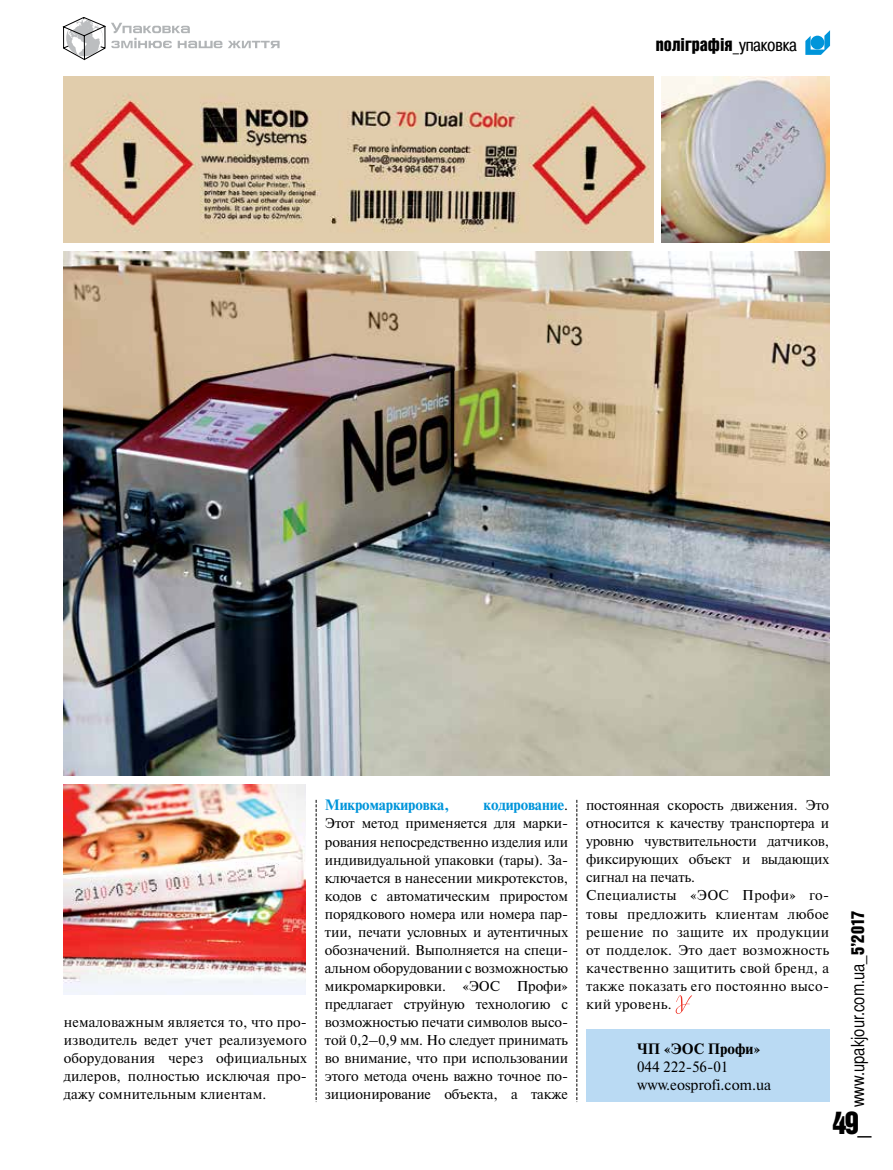
<style>
.page{position:relative;width:893px;height:1170px;background:#fff}
.page>*{position:absolute;margin:0;border:0;box-sizing:border-box;transform-origin:0 0}
.t1{font:31.5px "Bastion Kontrast Alt C";color:#000}
.t2{font:18px "Bastion C";color:#000}
.t3{font:18px "Bastion Kontrast Alt C";color:#000}
.t4{font:15px/18px "Newton C";color:#000}
.t5{font:700 15px "Newton C";letter-spacing:-.01em;color:#0095da}
.t6{font:700 15px "Newton C";color:#000}
.t7{font:14.25px/18px "Newton C";letter-spacing:.01em;color:#000;text-align:justify}
.s1{font-family:"Pragmatica Cond C"}
.s2{font-weight:400;font-size:14.25px;color:#000}
.s3{font-family:"Bastion Kontrast Alt C"}
</style>
<div class="page">
<svg style="left:63px;top:17px;width:159px;height:43px"></svg>
<svg style="left:228px;top:41px;width:52px;height:7px"></svg>
<svg style="left:676px;top:995px;width:16px;height:18px"></svg>
<svg style="left:316px;top:799px;width:1px;height:301px"></svg>
<svg style="left:577px;top:799px;width:1px;height:301px"></svg>
<div style="left:586px;top:1029px;width:243px;height:72px;background:#badaf3"></div>
<img style="left:64px;top:784px;width:242px;height:210px">
<img style="left:64px;top:252px;width:765px;height:523px">
<img style="left:64px;top:77px;width:590px;height:165px">
<img style="left:661px;top:77px;width:168px;height:165px">
<svg style="left:805px;top:30px;width:25px;height:25px"></svg>
<p class="t3" style="left:656px;top:36px;width:142px">поліграфія<span class="s1">_упаковка</span></p>
<p class="t7" style="left:64px;top:1012px;width:245px">немаловажным является то, что про&shy;изводитель ведет учет реализуемого оборудования через официальных дилеров, полностью исключая про&shy;дажу сомнительным клиентам.</p>
<p class="t5" style="left:325px;top:796px;width:126px">Микромаркировка,</p>
<p class="t5" style="left:484px;top:796px;width:86px">кодирование<span class="s2">.</span></p>
<p class="t7" style="left:325px;top:814px;width:245px">Этот метод применяется для марки&shy;рования непосредственно изделия или индивидуальной упаковки (тары). За&shy;ключается в нанесении микротекстов, кодов с автоматическим приростом порядкового номера или номера пар&shy;тии, печати условных и аутентичных обозначений. Выполняется на специ&shy;альном оборудовании с возможностью микромаркировки. «ЭОС Профи» предлагает струйную технологию с возможностью печати символов высо&shy;той 0,2–0,9 мм. Но следует принимать во внимание, что при использовании этого метода очень важно точное по&shy;зиционирование объекта, а также</p>
<p class="t7" style="left:586px;top:796px;width:245px;text-align:left">постоянная скорость движения. Это относится к качеству транспортера и уровню чувствительности датчиков, фиксирующих объект и выдающих сигнал на печать.<br>Специалисты «ЭОС Профи» го&shy;товы предложить клиентам любое решение по защите их продукции от подделок. Это дает возможность качественно защитить свой бренд, а также показать его постоянно высо&shy;кий уровень.</p>
<p class="t6" style="left:637px;top:1040px;width:125px">ЧП «ЭОС Профи»</p>
<p class="t4" style="left:637px;top:1057px;width:136px">044 222-56-01 www.eosprofi.com.ua</p>
<p class="t2" style="left:847px;top:1107px;width:198px;rotate:-90deg">www.upakjour.com.ua_<span class="s3">5’2017</span></p>
<h1 class="t1" style="left:832px;top:1106px;width:41px">49_</h1>
</div>
